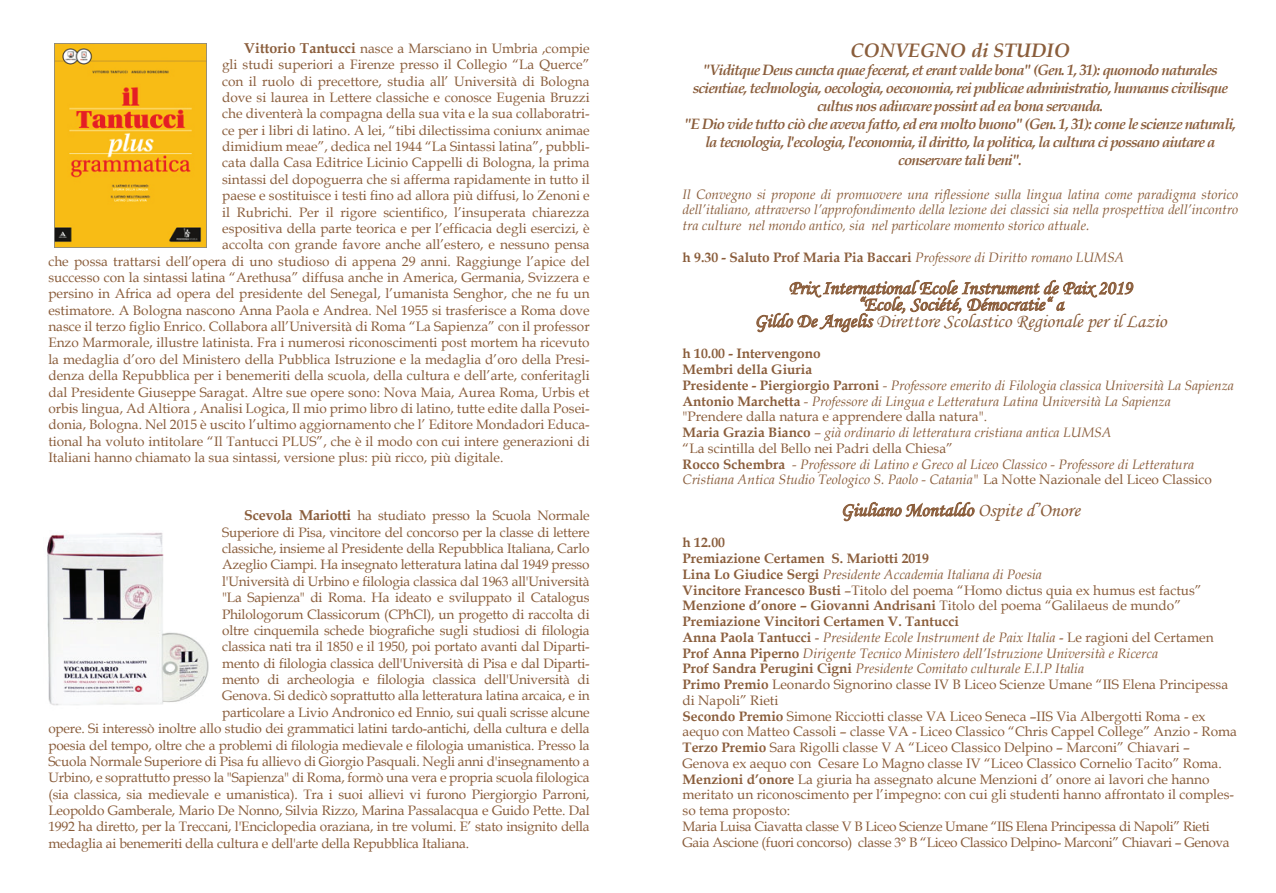
<style>
.page{position:relative;width:1276px;height:893px;background:#fff}
.page>*{position:absolute;margin:0;border:0;box-sizing:border-box;transform-origin:0 0}
.t1{font:19.5px/16.5px "Monotype Corsiva";color:#8a5d3b;text-align:center}
.t2{font:italic 700 19.5px "Book Antiqua";color:#8a5d3b}
.t3{font:italic 700 15px/18px "Book Antiqua";letter-spacing:-.06em;color:#8a5d3b;text-align:center}
.t4{font:13.65px/15.8px "Book Antiqua";color:#8a5d3b}
.t5{font:italic 13.65px/15.8px "Book Antiqua";color:#8a5d3b;text-align:justify}
.t6{font:700 13.65px "Book Antiqua";color:#8a5d3b}
.s1{font-weight:700;font-size:14.25px}
.s2{font-weight:400;font-style:italic}
.s3{font-weight:700;font-style:normal}
.s4{font-style:normal}
.s5{font-weight:700}
.s6{font-style:italic}
</style>
<div class="page">
<img style="left:54px;top:44px;width:153px;height:203px">
<img style="left:47px;top:532px;width:162px;height:174px">
<svg style="left:756px;top:280px;width:377px;height:52px"></svg>
<svg style="left:843px;top:501px;width:131px;height:20px"></svg>
<p class="t4" style="left:244px;top:40px;width:347px"><span class="s1">Vittorio Tantucci</span> nasce a Marsciano in Umbria ,compie</p>
<p class="t4" style="left:222px;top:56px;width:369px">gli studi superiori a Firenze presso il Collegio “La Querce”</p>
<p class="t4" style="left:222px;top:73px;width:369px">con il ruolo di precettore, studia all’ Università di Bologna</p>
<p class="t4" style="left:222px;top:89px;width:369px">dove si laurea in Lettere classiche e conosce Eugenia Bruzzi</p>
<p class="t4" style="left:222px;top:105px;width:369px">che diventerà la compagna della sua vita e la sua collaboratri-</p>
<p class="t4" style="left:222px;top:122px;width:369px">ce per i libri di latino. A lei, “tibi dilectissima coniunx animae</p>
<p class="t4" style="left:222px;top:138px;width:369px">dimidium meae”, dedica nel 1944 “La Sintassi latina”, pubbli-</p>
<p class="t4" style="left:222px;top:155px;width:369px">cata dalla Casa Editrice Licinio Cappelli di Bologna, la prima</p>
<p class="t4" style="left:222px;top:171px;width:369px">sintassi del dopoguerra che si afferma rapidamente in tutto il</p>
<p class="t4" style="left:222px;top:187px;width:369px">paese e sostituisce i testi fino ad allora più diffusi, lo Zenoni e</p>
<p class="t4" style="left:222px;top:204px;width:369px">il Rubrichi. Per il rigore scientifico, l’insuperata chiarezza</p>
<p class="t4" style="left:222px;top:220px;width:369px">espositiva della parte teorica e per l’efficacia degli esercizi, è</p>
<p class="t4" style="left:222px;top:236px;width:369px">accolta con grande favore anche all’estero, e nessuno pensa</p>
<p class="t4" style="left:48px;top:253px;width:543px">che possa trattarsi dell’opera di uno studioso di appena 29 anni. Raggiunge l’apice del</p>
<p class="t4" style="left:48px;top:269px;width:543px">successo con la sintassi latina “Arethusa” diffusa anche in America, Germania, Svizzera e</p>
<p class="t4" style="left:48px;top:285px;width:543px">persino in Africa ad opera del presidente del Senegal, l’umanista Senghor, che ne fu un</p>
<p class="t4" style="left:48px;top:302px;width:543px">estimatore. A Bologna nascono Anna Paola e Andrea. Nel 1955 si trasferisce a Roma dove</p>
<p class="t4" style="left:48px;top:318px;width:543px">nasce il terzo figlio Enrico. Collabora all’Università di Roma “La Sapienza” con il professor</p>
<p class="t4" style="left:48px;top:335px;width:543px">Enzo Marmorale, illustre latinista. Fra i numerosi riconoscimenti post mortem ha ricevuto</p>
<p class="t4" style="left:48px;top:351px;width:543px">la medaglia d’oro del Ministero della Pubblica Istruzione e la medaglia d’oro della Presi-</p>
<p class="t4" style="left:48px;top:367px;width:543px">denza della Repubblica per i benemeriti della scuola, della cultura e dell’arte, conferitagli</p>
<p class="t4" style="left:48px;top:384px;width:543px">dal Presidente Giuseppe Saragat. Altre sue opere sono: Nova Maia, Aurea Roma, Urbis et</p>
<p class="t4" style="left:48px;top:400px;width:543px">orbis lingua, Ad Altiora , Analisi Logica, Il mio primo libro di latino, tutte edite dalla Posei-</p>
<p class="t4" style="left:48px;top:416px;width:543px">donia, Bologna. Nel 2015 è uscito l’ultimo aggiornamento che l’ Editore Mondadori Educa-</p>
<p class="t4" style="left:48px;top:433px;width:543px">tional ha voluto intitolare “Il Tantucci PLUS”, che è il modo con cui intere generazioni di</p>
<p class="t4" style="left:48px;top:449px;width:456px">Italiani hanno chiamato la sua sintassi, versione plus: più ricco, più digitale.</p>
<p class="t4" style="left:244px;top:508px;width:347px"><span class="s1">Scevola Mariotti</span> ha studiato presso la Scuola Normale</p>
<p class="t4" style="left:222px;top:524px;width:369px">Superiore di Pisa, vincitore del concorso per la classe di lettere</p>
<p class="t4" style="left:222px;top:540px;width:369px">classiche, insieme al Presidente della Repubblica Italiana, Carlo</p>
<p class="t4" style="left:222px;top:557px;width:369px">Azeglio Ciampi. Ha insegnato letteratura latina dal 1949 presso</p>
<p class="t4" style="left:222px;top:573px;width:369px">l'Università di Urbino e filologia classica dal 1963 all'Università</p>
<p class="t4" style="left:222px;top:589px;width:369px">"La Sapienza" di Roma. Ha ideato e sviluppato il Catalogus</p>
<p class="t4" style="left:222px;top:606px;width:369px">Philologorum Classicorum (CPhCl), un progetto di raccolta di</p>
<p class="t4" style="left:222px;top:622px;width:369px">oltre cinquemila schede biografiche sugli studiosi di filologia</p>
<p class="t4" style="left:222px;top:638px;width:369px">classica nati tra il 1850 e il 1950, poi portato avanti dal Diparti-</p>
<p class="t4" style="left:222px;top:655px;width:369px">mento di filologia classica dell'Università di Pisa e dal Diparti-</p>
<p class="t4" style="left:222px;top:671px;width:369px">mento di archeologia e filologia classica dell'Università di</p>
<p class="t4" style="left:222px;top:688px;width:369px">Genova. Si dedicò soprattutto alla letteratura latina arcaica, e in</p>
<p class="t4" style="left:222px;top:704px;width:369px">particolare a Livio Andronico ed Ennio, sui quali scrisse alcune</p>
<p class="t4" style="left:48px;top:720px;width:543px">opere. Si interessò inoltre allo studio dei grammatici latini tardo-antichi, della cultura e della</p>
<p class="t4" style="left:48px;top:737px;width:543px">poesia del tempo, oltre che a problemi di filologia medievale e filologia umanistica. Presso la</p>
<p class="t4" style="left:48px;top:753px;width:543px">Scuola Normale Superiore di Pisa fu allievo di Giorgio Pasquali. Negli anni d'insegnamento a</p>
<p class="t4" style="left:48px;top:769px;width:543px">Urbino, e soprattutto presso la "Sapienza" di Roma, formò una vera e propria scuola filologica</p>
<p class="t4" style="left:48px;top:786px;width:543px">(sia classica, sia medievale e umanistica). Tra i suoi allievi vi furono Piergiorgio Parroni,</p>
<p class="t4" style="left:48px;top:802px;width:543px">Leopoldo Gamberale, Mario De Nonno, Silvia Rizzo, Marina Passalacqua e Guido Pette. Dal</p>
<p class="t4" style="left:48px;top:818px;width:543px">1992 ha diretto, per la Treccani, l'Enciclopedia oraziana, in tre volumi. E’ stato insignito della</p>
<p class="t4" style="left:48px;top:835px;width:422px">medaglia ai benemeriti della cultura e dell'arte della Repubblica Italiana.</p>
<h1 class="t2" style="left:850px;top:37px;width:221px">CONVEGNO di STUDIO</h1>
<p class="t3" style="left:684px;top:61px;width:553px">"Viditque Deus cuncta quae fecerat, et erant valde bona" (Gen. 1, 31): quomodo naturales scientiae, technologia, oecologia, oeconomia, rei publicae administratio, humanus civilisque cultus nos adiuvare possint ad ea bona servanda.<br>"E Dio vide tutto ciò che aveva fatto, ed era molto buono" (Gen. 1, 31): come le scienze naturali, la tecnologia, l'ecologia, l'economia, il diritto, la politica, la cultura ci possano aiutare a conservare tali beni".</p>
<p class="t5" style="left:682px;top:186px;width:557px">Il Convegno si propone di promuovere una riflessione sulla lingua latina come paradigma storico dell’italiano, attraverso l’approfondimento della lezione dei classici sia nella prospettiva dell’incontro tra culture nel mondo antico, sia nel particolare momento storico attuale.</p>
<p class="t6" style="left:682px;top:248px;width:443px">h 9.30 - Saluto Prof Maria Pia Baccari <span class="s2">Professore di Diritto romano LUMSA</span></p>
<h1 class="t1" style="left:754px;top:280px;width:413px">Prix International Ecole Instrument de Paix 2019<br>“Ecole, Société, Démocratie“ a<br>Gildo De Angelis Direttore Scolastico Regionale per il Lazio</h1>
<p class="t5" style="left:682px;top:345px;width:553px;text-align:left"><span class="s3">h 10.00 - Intervengono<br>Membri della Giuria<br>Presidente - Piergiorgio Parroni</span> - Professore emerito di Filologia classica Università La Sapienza <span class="s3">Antonio Marchetta</span> - Professore di Lingua e Letteratura Latina Università La Sapienza <span class="s4">"Prendere dalla natura e apprendere dalla natura".<br></span><span class="s3">Maria Grazia Bianco</span> – già ordinario di letteratura cristiana antica LUMSA<br><span class="s4">“La scintilla del Bello nei Padri della Chiesa”<br></span><span class="s3">Rocco Schembra</span> - Professore di Latino e Greco al Liceo Classico - Professore di Letteratura Cristiana Antica Studio Teologico S. Paolo - Catania" <span class="s4">La Notte Nazionale del Liceo Classico</span></p>
<h1 class="t1" style="left:840px;top:502px;width:241px">Giuliano Montaldo Ospite d’Onore</h1>
<p class="t4" style="left:682px;top:534px;width:556px"><span class="s5">h 12.00<br>Premiazione Certamen S. Mariotti 2019<br>Lina Lo Giudice Sergi</span> <span class="s6">Presidente Accademia Italiana di Poesia<br></span><span class="s5">Vincitore Francesco Busti</span> –Titolo del poema “Homo dictus quia ex humus est factus” <span class="s5">Menzione d’onore – Giovanni Andrisani</span> Titolo del poema “Galilaeus de mundo” <span class="s5">Premiazione Vincitori Certamen V. Tantucci<br>Anna Paola Tantucci</span> - <span class="s6">Presidente Ecole Instrument de Paix Italia</span> - Le ragioni del Certamen <span class="s5">Prof Anna Piperno</span> <span class="s6">Dirigente Tecnico Ministero dell’Istruzione Università e Ricerca<br></span><span class="s5">Prof Sandra Perugini Cigni</span> <span class="s6">Presidente Comitato culturale E.I.P Italia<br></span><span class="s5">Primo Premio</span> Leonardo Signorino classe IV B Liceo Scienze Umane “IIS Elena Principessa di Napoli” Rieti<br><span class="s5">Secondo Premio</span> Simone Ricciotti classe VA Liceo Seneca –IIS Via Albergotti Roma - ex aequo con Matteo Cassoli – classe VA - Liceo Classico “Chris Cappel College” Anzio - Roma <span class="s5">Terzo Premio</span> Sara Rigolli classe V A “Liceo Classico Delpino – Marconi” Chiavari – Genova ex aequo con Cesare Lo Magno classe IV “Liceo Classico Cornelio Tacito” Roma.<br><span class="s5">Menzioni d’onore</span> La giuria ha assegnato alcune Menzioni d’ onore ai lavori che hanno meritato un riconoscimento per l’impegno: con cui gli studenti hanno affrontato il comples&shy;so tema proposto:<br>Maria Luisa Ciavatta classe V B Liceo Scienze Umane “IIS Elena Principessa di Napoli” Rieti Gaia Ascione (fuori concorso) classe 3° B “Liceo Classico Delpino- Marconi” Chiavari – Genova</p>
</div>
